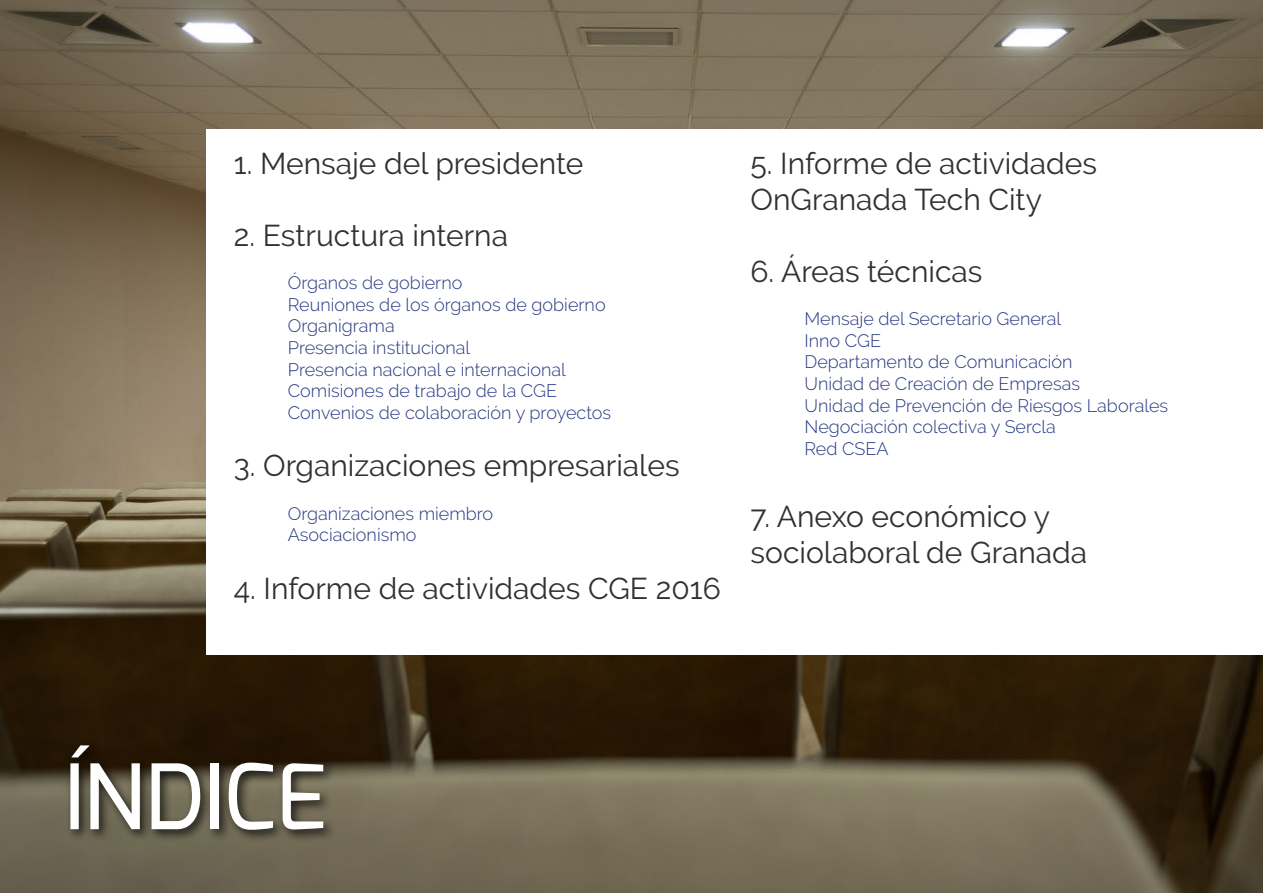
<style>
.page{position:relative;width:1263px;height:893px;background:#fff}
.page>*{position:absolute;margin:0;border:0;box-sizing:border-box;transform-origin:0 0}
.t1{font:500 90px "Exo";color:#fff}
.t2{font:30px/36px "Raleway";color:#2f3230}
.t3{font:300 18px/21.6px "Raleway";color:#263780}
</style>
<div class="page">
<img style="left:0;top:0;width:1263px;height:893px">
<div style="left:207px;top:129px;width:1056px;height:526px;background:#fff"></div>
<div style="left:66px;top:740px;width:271px;height:103px;background:#000;opacity:.75"></div>
<h2 class="t2" style="left:234px;top:145px;width:351px">1. Mensaje del presidente</h2>
<h2 class="t2" style="left:234px;top:217px;width:276px">2. Estructura interna</h2>
<p class="t3" style="left:288px;top:272px;width:325px">Órganos de gobierno<br>Reuniones de los órganos de gobierno<br>Organigrama<br>Presencia institucional<br>Presencia nacional e internacional<br>Comisiones de trabajo de la CGE<br>Convenios de colaboración y proyectos</p>
<h2 class="t2" style="left:234px;top:448px;width:447px">3. Organizaciones empresariales</h2>
<p class="t3" style="left:288px;top:502px;width:207px">Organizaciones miembro<br>Asociacionismo</p>
<h2 class="t2" style="left:234px;top:570px;width:488px">4. Informe de actividades CGE 2016</h2>
<h2 class="t2" style="left:750px;top:145px;width:348px">5. Informe de actividades<br>OnGranada Tech City</h2>
<h2 class="t2" style="left:750px;top:253px;width:233px">6. Áreas técnicas</h2>
<p class="t3" style="left:804px;top:308px;width:365px">Mensaje del Secretario General<br>Inno CGE<br>Departamento de Comunicación<br>Unidad de Creación de Empresas<br>Unidad de Prevención de Riesgos Laborales<br>Negociación colectiva y Sercla<br>Red CSEA</p>
<h2 class="t2" style="left:750px;top:498px;width:338px">7. Anexo económico y sociolaboral de Granada</h2>
<h1 class="t1" style="left:64px;top:739px;width:265px">ÍNDICE</h1>
</div>
